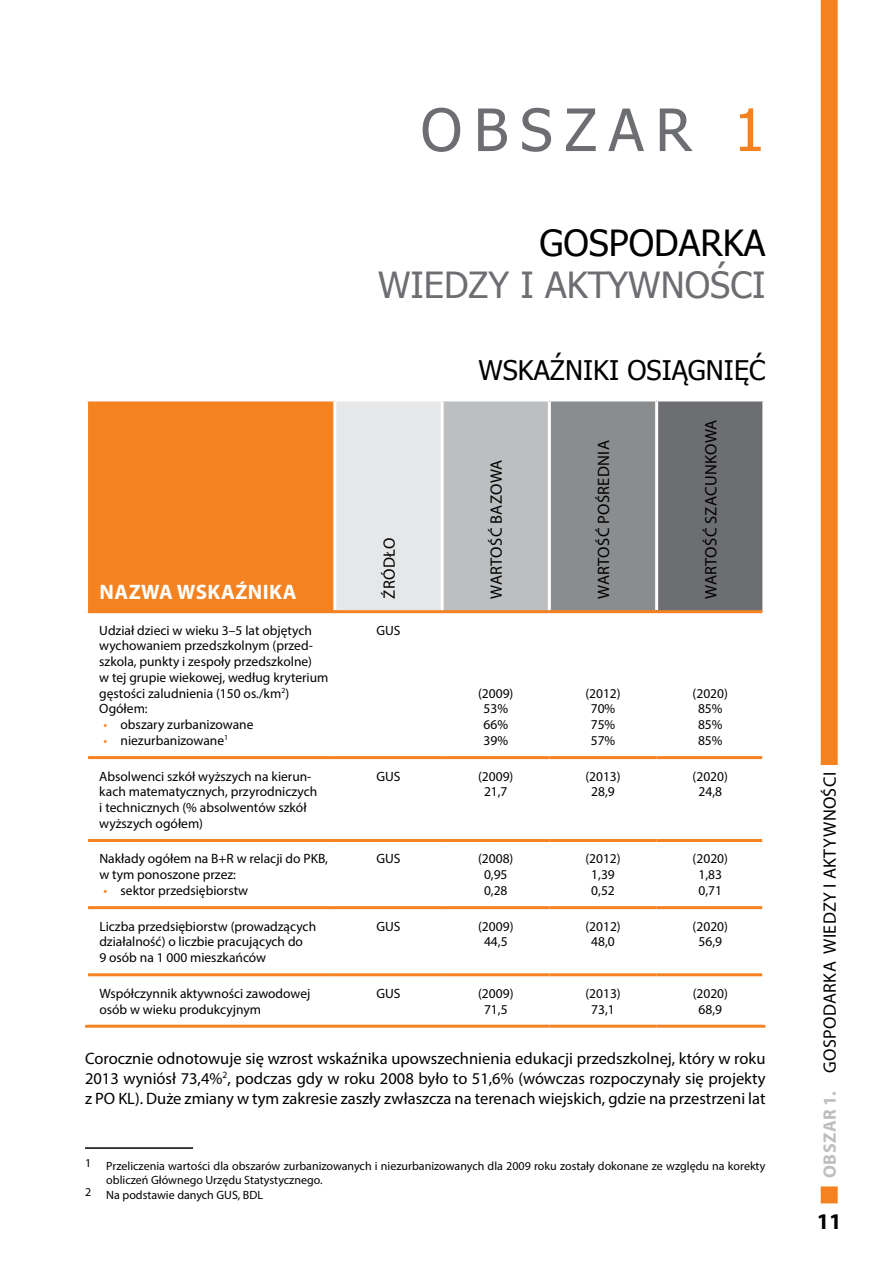
<style>
.page{position:relative;width:893px;height:1263px;background:#fff}
.page>*{position:absolute;margin:0;border:0;box-sizing:border-box;transform-origin:0 0}
.t1{font:58.5px "Tahoma";letter-spacing:.2em;color:#6d6e71}
.t2{font:36px "Tahoma";color:#6d6e71}
.t3{font:36px "Tahoma";color:#000}
.t4{font:27px "Tahoma";color:#000}
.t5{font:700 22.5px "Myriad Pro";color:#000}
.t6{font:700 21px "Myriad Pro";letter-spacing:.02em;color:#fff}
.t7{font:18px "Myriad Pro";letter-spacing:.02em;color:#000}
.t8{font:16.5px/20.2px "Myriad Pro";color:#000;text-align:justify}
.t9{font:16.5px "Myriad Pro";letter-spacing:.02em;color:#000}
.t10{font:13.5px/15.8px "Myriad Pro";color:#000;text-align:center}
.t11{font:12px/13.5px "Myriad Pro";color:#000}
.s1{color:#f58220}
.s2{font-weight:700;color:#bcbec0}
</style>
<div class="page">
<div style="left:821px;top:1186px;width:17px;height:17px;background:#f58220;border:2px solid #f58220"></div>
<div style="left:821px;top:0;width:17px;height:765px;background:#f58220"></div>
<div style="left:87px;top:400px;width:248px;height:212px;background:#f58220"></div>
<div style="left:335px;top:400px;width:107px;height:212px;background:#e6e7e8"></div>
<div style="left:442px;top:400px;width:107px;height:212px;background:#bcbec0"></div>
<div style="left:549px;top:400px;width:108px;height:212px;background:#8a8c8e"></div>
<div style="left:657px;top:400px;width:107px;height:212px;background:#6d6e71"></div>
<svg style="left:88px;top:613px;width:247px;height:412px"></svg>
<hr style="left:88px;top:756px;width:247px;height:3px;background:#f58220">
<hr style="left:335px;top:756px;width:107px;height:3px;background:#f58220">
<hr style="left:442px;top:756px;width:107px;height:3px;background:#f58220">
<hr style="left:549px;top:756px;width:108px;height:3px;background:#f58220">
<hr style="left:657px;top:756px;width:105px;height:3px;background:#f58220">
<hr style="left:88px;top:839px;width:247px;height:3px;background:#f58220">
<hr style="left:335px;top:839px;width:107px;height:3px;background:#f58220">
<hr style="left:442px;top:839px;width:107px;height:3px;background:#f58220">
<hr style="left:549px;top:839px;width:108px;height:3px;background:#f58220">
<hr style="left:657px;top:839px;width:105px;height:3px;background:#f58220">
<hr style="left:88px;top:906px;width:247px;height:3px;background:#f58220">
<hr style="left:335px;top:906px;width:107px;height:3px;background:#f58220">
<hr style="left:442px;top:906px;width:107px;height:3px;background:#f58220">
<hr style="left:549px;top:906px;width:108px;height:3px;background:#f58220">
<hr style="left:657px;top:906px;width:105px;height:3px;background:#f58220">
<hr style="left:88px;top:973px;width:247px;height:3px;background:#f58220">
<hr style="left:335px;top:973px;width:107px;height:3px;background:#f58220">
<hr style="left:442px;top:973px;width:107px;height:3px;background:#f58220">
<hr style="left:549px;top:973px;width:108px;height:3px;background:#f58220">
<hr style="left:657px;top:973px;width:105px;height:3px;background:#f58220">
<hr style="left:333px;top:401px;width:3px;height:209px;background:#fff">
<hr style="left:441px;top:401px;width:3px;height:209px;background:#fff">
<hr style="left:548px;top:401px;width:3px;height:209px;background:#fff">
<hr style="left:655px;top:401px;width:3px;height:209px;background:#fff">
<hr style="left:85px;top:1025px;width:250px;height:3px;background:#f58220">
<hr style="left:335px;top:1025px;width:107px;height:3px;background:#f58220">
<hr style="left:442px;top:1025px;width:107px;height:3px;background:#f58220">
<hr style="left:549px;top:1025px;width:108px;height:3px;background:#f58220">
<hr style="left:657px;top:1025px;width:108px;height:3px;background:#f58220">
<hr style="left:88px;top:610px;width:247px;height:3px;background:#f58220">
<hr style="left:335px;top:610px;width:107px;height:3px;background:#f58220">
<hr style="left:442px;top:610px;width:107px;height:3px;background:#f58220">
<hr style="left:549px;top:610px;width:108px;height:3px;background:#f58220">
<hr style="left:657px;top:610px;width:105px;height:3px;background:#f58220">
<hr style="left:85px;top:398px;width:250px;height:3px;background:#fff">
<hr style="left:85px;top:401px;width:3px;height:211px;background:#fff">
<hr style="left:335px;top:398px;width:107px;height:3px;background:#fff">
<hr style="left:442px;top:398px;width:107px;height:3px;background:#fff">
<hr style="left:549px;top:398px;width:108px;height:3px;background:#fff">
<hr style="left:657px;top:398px;width:108px;height:3px;background:#fff">
<hr style="left:762px;top:401px;width:3px;height:211px;background:#fff">
<hr style="left:85px;top:1147px;width:108px;height:2px;background:#000">
<h1 class="t1" style="left:421px;top:91px;width:346px">OBSZAR <span class="s1">1</span></h1>
<h2 class="t3" style="left:539px;top:219px;width:228px">GOSPODARKA</h2>
<h2 class="t2" style="left:378px;top:260px;width:389px">WIEDZY I AKTYWNOŚCI</h2>
<h3 class="t6" style="left:100px;top:578px;width:199px">NAZWA WSKAŹNIKA</h3>
<p class="t10" style="left:99px;top:622px;width:231px;text-align:left">Udział dzieci w wieku 3–5 lat objętych wychowaniem przedszkolnym (przed&shy;szkola, punkty i zespoły przedszkolne)<br>w tej grupie wiekowej, według kryterium gęstości zaludnienia (150 os./km<sup>2</sup>)<br>Ogółem:</p>
<p class="t10" style="left:104px;top:716px;width:151px"><span class="s1">•</span> obszary zurbanizowane</p>
<p class="t10" style="left:104px;top:732px;width:126px"><span class="s1">•</span> niezurbanizowane<sup>1</sup></p>
<p class="t8" style="left:379px;top:599px;width:62px;rotate:-90deg">ŹRÓDŁO</p>
<p class="t10" style="left:376px;top:622px;width:26px">GUS</p>
<h3 class="t4" style="left:478px;top:352px;width:288px">WSKAŹNIKI OSIĄGNIĘĆ</h3>
<p class="t9" style="left:486px;top:599px;width:140px;rotate:-90deg">WARTOŚĆ BAZOWA</p>
<p class="t9" style="left:593px;top:599px;width:160px;rotate:-90deg">WARTOŚĆ POŚREDNIA</p>
<p class="t9" style="left:701px;top:599px;width:181px;rotate:-90deg">WARTOŚĆ SZACUNKOWA</p>
<p class="t10" style="left:478px;top:685px;width:37px">(2009)<br>53%<br>66%<br>39%</p>
<p class="t10" style="left:585px;top:685px;width:37px">(2012)<br>70%<br>75%<br>57%</p>
<p class="t10" style="left:693px;top:685px;width:37px">(2020)<br>85%<br>85%<br>85%</p>
<p class="t10" style="left:99px;top:768px;width:219px;text-align:left">Absolwenci szkół wyższych na kierun&shy;kach matematycznych, przyrodniczych i technicznych (% absolwentów szkół wyższych ogółem)</p>
<p class="t10" style="left:376px;top:768px;width:26px">GUS</p>
<p class="t10" style="left:478px;top:768px;width:37px">(2009)<br>21,7</p>
<p class="t10" style="left:585px;top:768px;width:37px">(2013)<br>28,9</p>
<p class="t10" style="left:693px;top:768px;width:37px">(2020)<br>24,8</p>
<p class="t10" style="left:99px;top:851px;width:230px;text-align:left">Nakłady ogółem na B+R w relacji do PKB, w tym ponoszone przez:</p>
<p class="t10" style="left:104px;top:882px;width:146px"><span class="s1">•</span> sektor przedsiębiorstw</p>
<p class="t10" style="left:376px;top:851px;width:26px">GUS</p>
<p class="t10" style="left:478px;top:851px;width:37px">(2008)<br>0,95<br>0,28</p>
<p class="t10" style="left:585px;top:851px;width:37px">(2012)<br>1,39<br>0,52</p>
<p class="t10" style="left:693px;top:851px;width:37px">(2020)<br>1,83<br>0,71</p>
<p class="t10" style="left:99px;top:918px;width:218px;text-align:left">Liczba przedsiębiorstw (prowadzących działalność) o liczbie pracujących do<br>9 osób na 1 000 mieszkańców</p>
<p class="t10" style="left:376px;top:918px;width:26px">GUS</p>
<p class="t10" style="left:478px;top:918px;width:37px">(2009)<br>44,5</p>
<p class="t10" style="left:585px;top:918px;width:37px">(2012)<br>48,0</p>
<p class="t10" style="left:693px;top:918px;width:37px">(2020)<br>56,9</p>
<p class="t10" style="left:99px;top:985px;width:213px;text-align:left">Współczynnik aktywności zawodowej osób w wieku produkcyjnym</p>
<p class="t10" style="left:376px;top:985px;width:26px">GUS</p>
<p class="t10" style="left:478px;top:985px;width:37px">(2009)<br>71,5</p>
<p class="t10" style="left:585px;top:985px;width:37px">(2013)<br>73,1</p>
<p class="t10" style="left:693px;top:985px;width:37px">(2020)<br>68,9</p>
<p class="t8" style="left:85px;top:1047px;width:682px">Corocznie odnotowuje się wzrost wskaźnika upowszechnienia edukacji przedszkolnej, który w roku 2013 wyniósł 73,4%<sup>2</sup>, podczas gdy w roku 2008 było to 51,6% (wówczas rozpoczynały się projekty z PO KL). Duże zmiany w tym zakresie zaszły zwłaszcza na terenach wiejskich, gdzie na przestrzeni lat</p>
<p class="t11" style="left:85px;top:1156px;width:8px">1</p>
<p class="t11" style="left:106px;top:1159px;width:661px">Przeliczenia wartości dla obszarów zurbanizowanych i niezurbanizowanych dla 2009 roku zostały dokonane ze względu na korekty obliczeń Głównego Urzędu Statystycznego.</p>
<p class="t11" style="left:85px;top:1185px;width:8px">2</p>
<p class="t11" style="left:106px;top:1188px;width:158px">Na podstawie danych GUS, BDL</p>
<h3 class="t7" style="left:819px;top:1178px;width:407px;rotate:-90deg"><span class="s2">OBSZAR 1.</span> GOSPODARKA WIEDZY I AKTYWNOŚCI</h3>
<h3 class="t5" style="left:817px;top:1207px;width:26px">11</h3>
</div>
